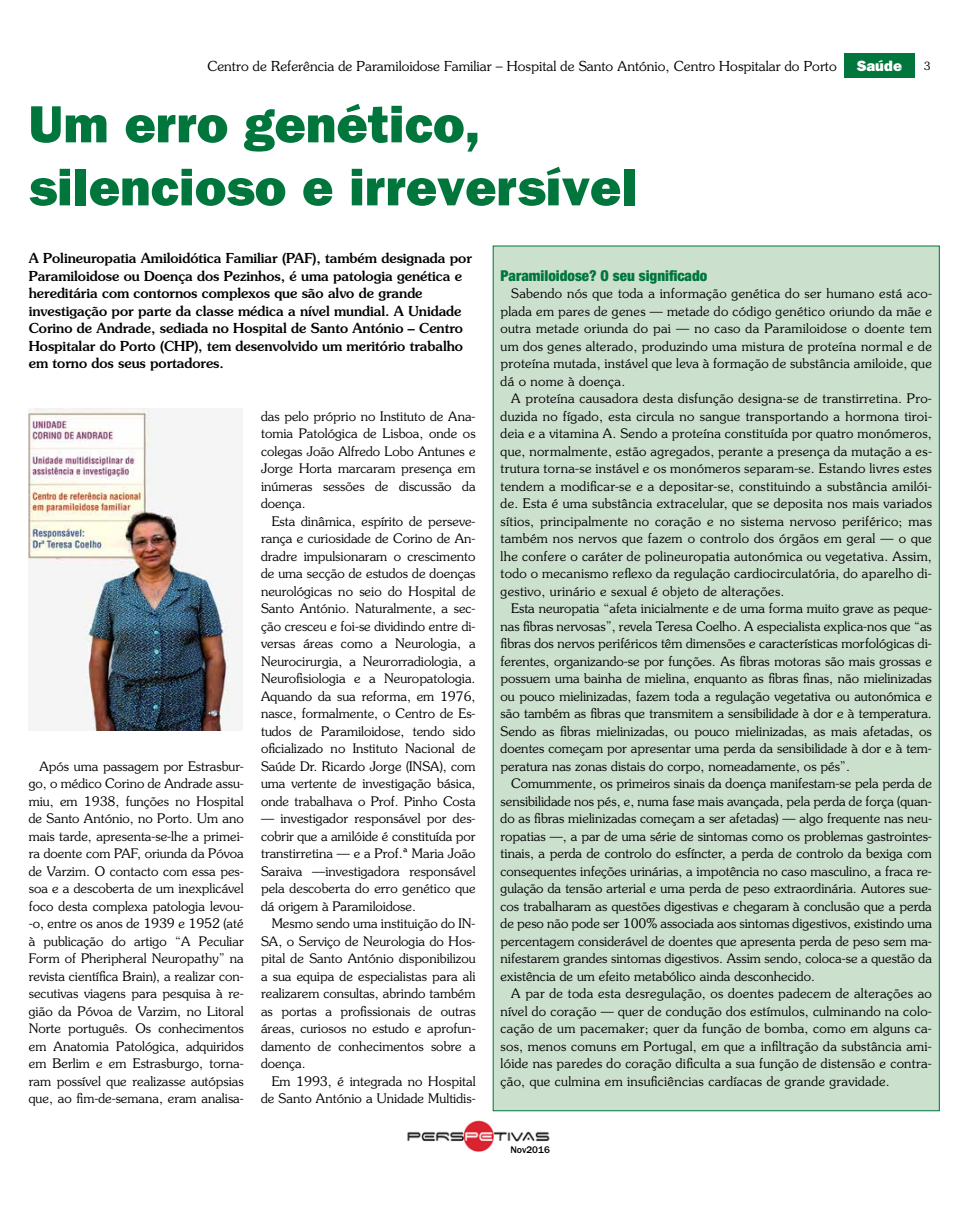
<style>
.page{position:relative;width:968px;height:1205px;background:#fff}
.page>*{position:absolute;margin:0;border:0;box-sizing:border-box;transform-origin:0 0}
.t1{font:52.5px/63px "ITC Franklin Gothic Std Hvy";color:#00763c}
.t2{font:900 condensed 15px "Helvetica Neue LT Std";color:#00763c}
.t3{font:15px "ITC Franklin Gothic Std Hvy";color:#fff}
.t4{font:500 13.75px/17.5px "Souvenir Std";color:#000}
.t5{font:300 13.75px "Souvenir Std";color:#000}
.t6{font:300 13.12px/17.5px "Souvenir Std";color:#000;text-align:justify}
.t7{font:300 11.25px "Souvenir Std";color:#000}
.t8{font:500 10px "ITC Franklin Gothic Std";color:#000}
</style>
<div class="page">
<div style="left:843px;top:53px;width:71px;height:25px;background:#00763c"></div>
<img style="left:407px;top:1121px;width:143px;height:31px">
<img style="left:28px;top:408px;width:202px;height:322px">
<div style="left:493px;top:246px;width:446px;height:865px;background:#cce0ce"></div>
<p class="t5" style="left:207px;top:58px;width:630px">Centro de Referência de Paramiloidose Familiar – Hospital de Santo António, Centro Hospitalar do Porto</p>
<h1 class="t1" style="left:29px;top:92px;width:609px">Um erro genético, silencioso e irreversível</h1>
<p class="t3" style="left:856px;top:56px;width:47px">Saúde</p>
<p class="t7" style="left:923px;top:59px;width:8px">3</p>
<p class="t4" style="left:29px;top:249px;width:444px">A Polineuropatia Amiloidótica Familiar (PAF), também designada por Paramiloidose ou Doença dos Pezinhos, é uma patologia genética e hereditária com contornos complexos que são alvo de grande investigação por parte da classe médica a nível mundial. A Unidade Corino de Andrade, sediada no Hospital de Santo António – Centro Hospitalar do Porto (CHP), tem desenvolvido um meritório trabalho em torno dos seus portadores.</p>
<p class="t6" style="left:29px;top:757px;width:216px;text-indent:11px">Após uma passagem por Estrasbur&shy;go, o médico Corino de Andrade assu&shy;miu, em 1938, funções no Hospital de Santo António, no Porto. Um ano mais tarde, apresenta-se-lhe a primei&shy;ra doente com PAF, oriunda da Póvoa de Varzim. O contacto com essa pes&shy;soa e a descoberta de um inexplicável foco desta complexa patologia levou--o, entre os anos de 1939 e 1952 (até à publicação do artigo “A Peculiar Form of Pheripheral Neuropathy” na revista científica Brain), a realizar con&shy;secutivas viagens para pesquisa à re&shy;gião da Póvoa de Varzim, no Litoral Norte português. Os conhecimentos em Anatomia Patológica, adquiridos em Berlim e em Estrasburgo, torna&shy;ram possível que realizasse autópsias que, ao fim-de-semana, eram analisa-</p>
<p class="t6" style="left:261px;top:407px;width:216px">das pelo próprio no Instituto de Ana&shy;tomia Patológica de Lisboa, onde os colegas João Alfredo Lobo Antunes e Jorge Horta marcaram presença em inúmeras sessões de discussão da doença.</p>
<p class="t6" style="left:261px;top:512px;width:216px;text-indent:11px">Esta dinâmica, espírito de perseve&shy;rança e curiosidade de Corino de An&shy;dradre impulsionaram o crescimento de uma secção de estudos de doenças neurológicas no seio do Hospital de Santo António. Naturalmente, a sec&shy;ção cresceu e foi-se dividindo entre di&shy;versas áreas como a Neurologia, a Neurocirurgia, a Neurorradiologia, a Neurofisiologia e a Neuropatologia.<br>Aquando da sua reforma, em 1976, nasce, formalmente, o Centro de Es&shy;tudos de Paramiloidose, tendo sido oficializado no Instituto Nacional de Saúde Dr. Ricardo Jorge (INSA), com uma vertente de investigação básica, onde trabalhava o Prof. Pinho Costa</p>
<p class="t6" style="left:261px;top:810px;width:216px">— investigador responsável por des&shy;cobrir que a amilóide é constituída por transtirretina — e a Prof.ª Maria João Saraiva —investigadora responsável pela descoberta do erro genético que dá origem à Paramiloidose.</p>
<p class="t6" style="left:261px;top:915px;width:216px;text-indent:11px">Mesmo sendo uma instituição do IN-SA, o Serviço de Neurologia do Hos&shy;pital de Santo António disponibilizou a sua equipa de especialistas para ali realizarem consultas, abrindo também as portas a profissionais de outras áreas, curiosos no estudo e aprofun&shy;damento de conhecimentos sobre a doença.</p>
<p class="t6" style="left:261px;top:1072px;width:216px;text-align:right">Em 1993, é integrada no Hospital de Santo António a Unidade Multidis-</p>
<p class="t2" style="left:500px;top:266px;width:208px">Paramiloidose? O seu significado</p>
<p class="t6" style="left:500px;top:285px;width:433px;text-indent:11px">Sabendo nós que toda a informação genética do ser humano está aco&shy;plada em pares de genes — metade do código genético oriundo da mãe e outra metade oriunda do pai — no caso da Paramiloidose o doente tem um dos genes alterado, produzindo uma mistura de proteína normal e de proteína mutada, instável que leva à formação de substância amiloide, que dá o nome à doença.</p>
<p class="t6" style="left:500px;top:390px;width:433px;text-indent:11px">A proteína causadora desta disfunção designa-se de transtirretina. Pro&shy;duzida no fígado, esta circula no sangue transportando a hormona tiroi&shy;deia e a vitamina A. Sendo a proteína constituída por quatro monómeros, que, normalmente, estão agregados, perante a presença da mutação a es&shy;trutura torna-se instável e os monómeros separam-se. Estando livres estes tendem a modificar-se e a depositar-se, constituindo a substância amilói&shy;de. Esta é uma substância extracelular, que se deposita nos mais variados sítios, principalmente no coração e no sistema nervoso periférico; mas também nos nervos que fazem o controlo dos órgãos em geral — o que lhe confere o caráter de polineuropatia autonómica ou vegetativa. Assim, todo o mecanismo reflexo da regulação cardiocirculatória, do aparelho di&shy;gestivo, urinário e sexual é objeto de alterações.</p>
<p class="t6" style="left:500px;top:600px;width:433px;text-indent:11px">Esta neuropatia “afeta inicialmente e de uma forma muito grave as peque&shy;nas fibras nervosas”, revela Teresa Coelho. A especialista explica-nos que “as fibras dos nervos periféricos têm dimensões e características morfológicas di&shy;ferentes, organizando-se por funções. As fibras motoras são mais grossas e possuem uma bainha de mielina, enquanto as fibras finas, não mielinizadas ou pouco mielinizadas, fazem toda a regulação vegetativa ou autonómica e são também as fibras que transmitem a sensibilidade à dor e à temperatura.<br>Sendo as fibras mielinizadas, ou pouco mielinizadas, as mais afetadas, os doentes começam por apresentar uma perda da sensibilidade à dor e à tem&shy;peratura nas zonas distais do corpo, nomeadamente, os pés”.</p>
<p class="t6" style="left:500px;top:775px;width:433px;text-indent:11px">Comummente, os primeiros sinais da doença manifestam-se pela perda de sensibilidade nos pés, e, numa fase mais avançada, pela perda de força (quan&shy;do as fibras mielinizadas começam a ser afetadas) — algo frequente nas neu&shy;ropatias —, a par de uma série de sintomas como os problemas gastrointes&shy;tinais, a perda de controlo do esfíncter, a perda de controlo da bexiga com consequentes infeções urinárias, a impotência no caso masculino, a fraca re&shy;gulação da tensão arterial e uma perda de peso extraordinária. Autores sue&shy;cos trabalharam as questões digestivas e chegaram à conclusão que a perda de peso não pode ser 100% associada aos sintomas digestivos, existindo uma percentagem considerável de doentes que apresenta perda de peso sem ma&shy;nifestarem grandes sintomas digestivos. Assim sendo, coloca-se a questão da existência de um efeito metabólico ainda desconhecido.</p>
<p class="t6" style="left:500px;top:985px;width:433px;text-indent:11px">A par de toda esta desregulação, os doentes padecem de alterações ao nível do coração — quer de condução dos estímulos, culminando na colo&shy;cação de um pacemaker; quer da função de bomba, como em alguns ca&shy;sos, menos comuns em Portugal, em que a infiltração da substância ami&shy;lóide nas paredes do coração dificulta a sua função de distensão e contra&shy;ção, que culmina em insuficiências cardíacas de grande gravidade.</p>
<p class="t8" style="left:510px;top:1144px;width:41px">Nov2016</p>
</div>
